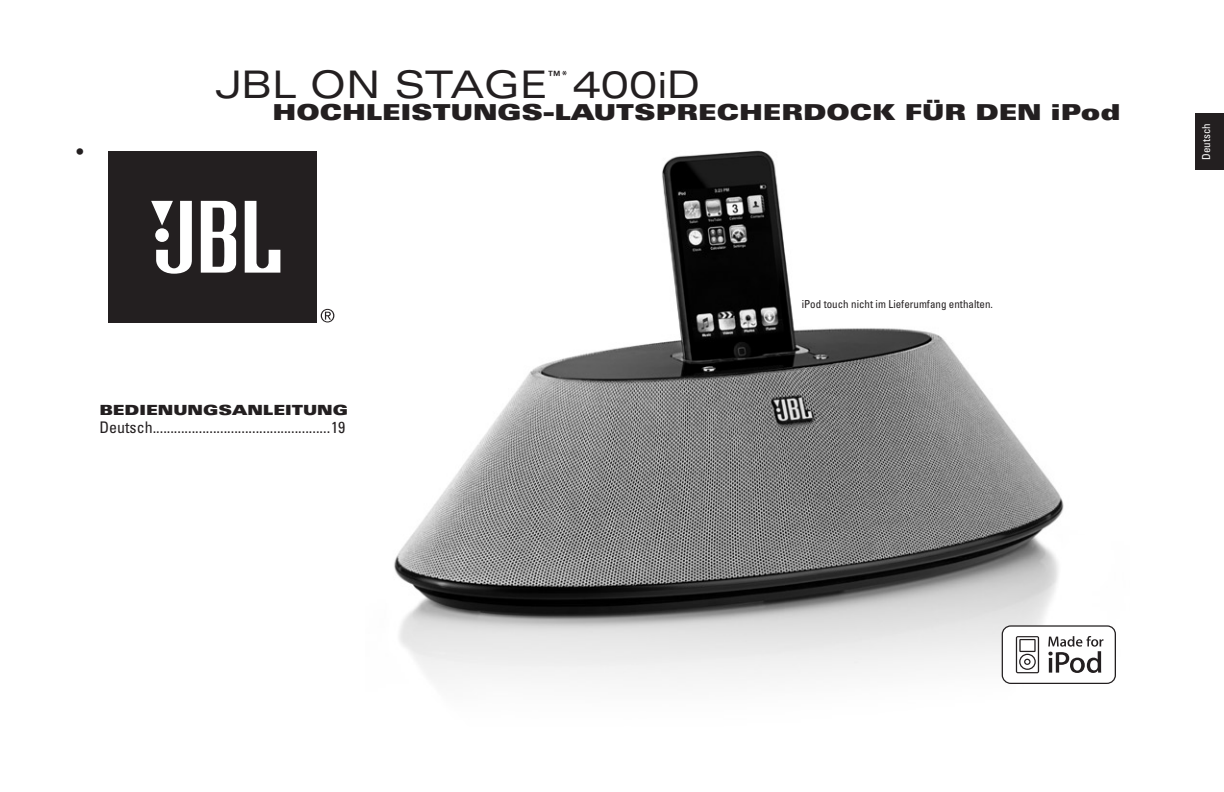
<style>
.page{position:relative;width:1224px;height:792px;background:#fff}
.page>*{position:absolute;margin:0;border:0;box-sizing:border-box;transform-origin:0 0}
.t1{font:expanded 38px "Univers";letter-spacing:-.025em;color:#231f20}
.t2{font:expanded 38px "Univers";color:#231f20}
.t3{font:900 expanded 22px "Univers";color:#231f20}
.t4{font:700 18px "Univers";color:#231f20}
.t5{font:condensed 16px "Univers";color:#231f20}
.t6{font:900 expanded 14px "Univers";color:#231f20}
.t7{font:expanded 12.8px "Univers";color:#231f20}
.t8{font:condensed 11px "Univers";color:#231f20}
.t9{font:condensed 11px "Univers";color:#fff}
.s1{font-size:36px}
</style>
<div class="page">
<div style="left:108px;top:151px;width:209px;height:172px;background:#231f20"></div>
<svg style="left:245px;top:201px;width:35px;height:72px"></svg>
<svg style="left:201px;top:201px;width:35px;height:72px"></svg>
<svg style="left:151px;top:201px;width:41px;height:73px"></svg>
<svg style="left:321px;top:309px;width:13px;height:13px"></svg>
<div style="left:1196px;top:113px;width:28px;height:57px;background:#231f20"></div>
<img style="left:394px;top:150px;width:722px;height:534px">
<svg style="left:1002px;top:625px;width:114px;height:59px"></svg>
<div style="left:1003px;top:627px;width:112px;height:56px;background:#fff;border-radius:8px"></div>
<svg style="left:1016px;top:636px;width:23px;height:37px"></svg>
<svg style="left:1048px;top:636px;width:55px;height:37px"></svg>
<p class="t4" style="left:77px;top:141px;width:8px">•</p>
<h1 class="t1" style="left:214px;top:62px;width:335px">JBL ON STAGE</h1>
<p class="t7" style="left:548px;top:68px;width:22px">™*</p>
<h1 class="t2" style="left:573px;top:62px;width:129px">400<span class="s1">i</span>D</h1>
<h2 class="t3" style="left:272px;top:99px;width:850px">HOCHLEISTUNGS-LAUTSPRECHERDOCK FÜR DEN IPOD</h2>
<p class="t6" style="left:99px;top:402px;width:28px">BEDIENUNGSANLEITUNG</p>
<p class="t5" style="left:99px;top:417px;width:248px">Deutsch..................................................19</p>
<p class="t8" style="left:802px;top:297px;width:193px">iPod touch nicht im Lieferumfang enthalten.</p>
<p class="t9" style="left:1199px;top:160px;width:38px;rotate:-90deg">Deutsch</p>
</div>
